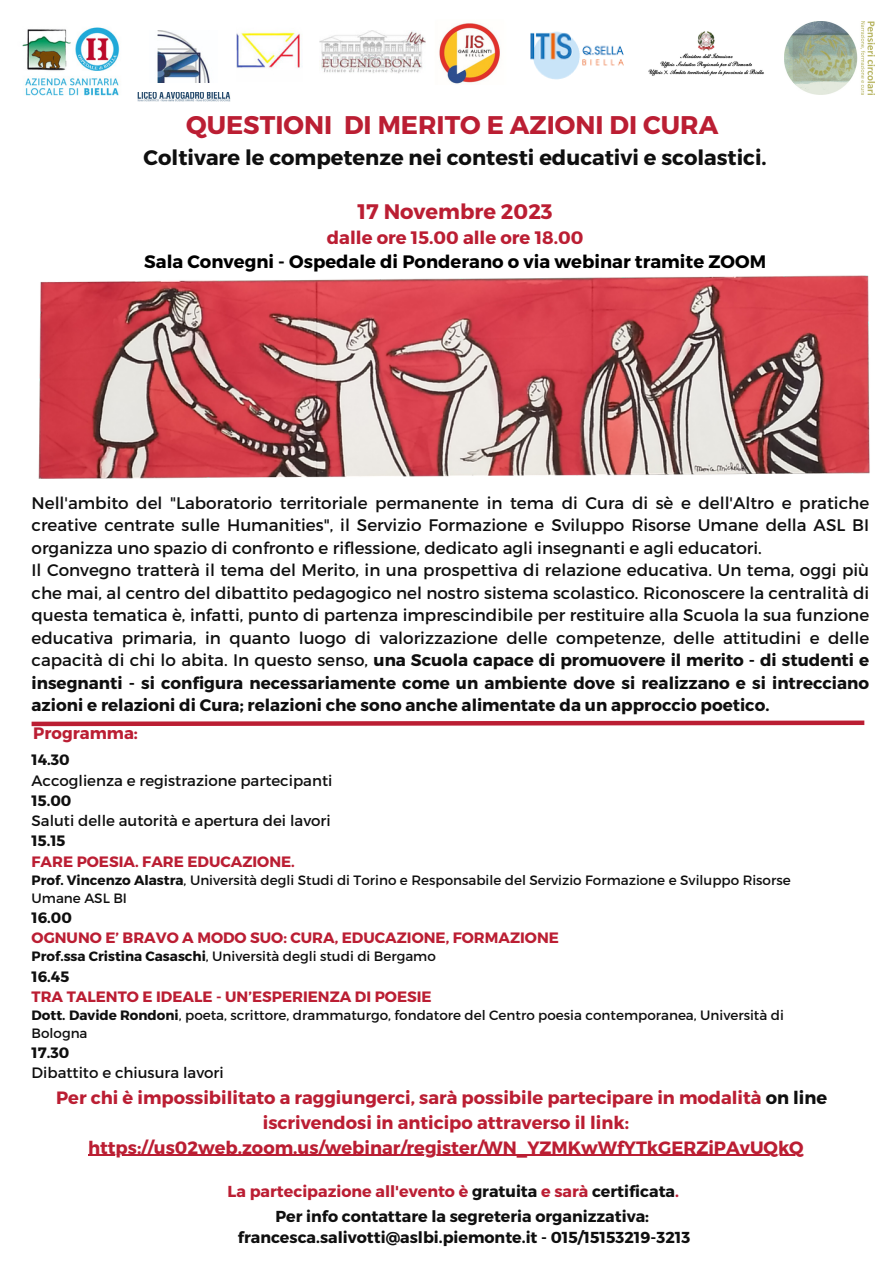
<style>
.page{position:relative;width:894px;height:1264px;background:#fff}
.page>*{position:absolute;margin:0;border:0;box-sizing:border-box;transform-origin:0 0}
.t1{font:700 25.5px "Montserrat";color:#bb1e33}
.t2{font:700 21px "Montserrat";color:#0f0f0f}
.t3{font:700 21px "Montserrat";color:#bb1e33}
.t4{font:700 18px "Montserrat";color:#000}
.t5{font:700 18px "Montserrat";color:#bb1e33}
.t6{font:700 17.85px/24.8px "Montserrat";color:#bb1e33;text-align:center}
.t7{font:16.8px/22.5px "Montserrat";color:#0f0f0f;text-align:justify}
.t8{font:700 16.5px "Montserrat";color:#bb1e33}
.t9{font:700 15.9px "Montserrat";color:#0f0f0f}
.t10{font:700 15.9px "Montserrat";color:#bb1e33}
.t11{font:700 15px "Montserrat";color:#bb1e33}
.t12{font:15px "Montserrat";color:#0f0f0f}
.t13{font:700 15px "Montserrat";color:#0f0f0f}
.t14{font:13.5px/18px "Montserrat";color:#0f0f0f}
.s1{font-weight:700}
.s2{color:#0f0f0f}
</style>
<div class="page">
<img style="left:784px;top:21px;width:90px;height:73px">
<img style="left:22px;top:27px;width:98px;height:69px">
<img style="left:648px;top:31px;width:116px;height:45px">
<img style="left:157px;top:31px;width:53px;height:52px">
<img style="left:237px;top:30px;width:64px;height:38px">
<img style="left:320px;top:31px;width:105px;height:43px">
<img style="left:439px;top:23px;width:61px;height:61px">
<img style="left:530px;top:31px;width:93px;height:49px">
<img style="left:137px;top:92px;width:93px;height:9px">
<img style="left:38px;top:275px;width:832px;height:204px">
<hr style="left:88px;top:1154px;width:715px;height:1px;background:#bb1e33">
<svg style="left:31px;top:720px;width:834px;height:7px"></svg>
<p class="t1" style="left:186px;top:109px;width:533px">QUESTIONI DI MERITO E AZIONI DI CURA</p>
<p class="t2" style="left:144px;top:143px;width:624px">Coltivare le competenze nei contesti educativi e scolastici.</p>
<p class="t3" style="left:357px;top:198px;width:196px">17 Novembre 2023</p>
<p class="t5" style="left:327px;top:225px;width:258px">dalle ore 15.00 alle ore 18.00</p>
<p class="t4" style="left:144px;top:250px;width:623px">Sala Convegni - Ospedale di Ponderano o via webinar tramite ZOOM</p>
<p class="t7" style="left:32px;top:490px;width:838px">Nell'ambito del "Laboratorio territoriale permanente in tema di Cura di sè e dell'Altro e pratiche creative centrate sulle Humanities", il Servizio Formazione e Sviluppo Risorse Umane della ASL BI organizza uno spazio di confronto e riflessione, dedicato agli insegnanti e agli educatori.</p>
<p class="t7" style="left:32px;top:558px;width:838px">Il Convegno tratterà il tema del Merito, in una prospettiva di relazione educativa. Un tema, oggi più che mai, al centro del dibattito pedagogico nel nostro sistema scolastico. Riconoscere la centralità di questa tematica è, infatti, punto di partenza imprescindibile per restituire alla Scuola la sua funzione educativa primaria, in quanto luogo di valorizzazione delle competenze, delle attitudini e delle capacità di chi lo abita. In questo senso, <span class="s1">una Scuola capace di promuovere il merito - di studenti e insegnanti - si configura necessariamente come un ambiente dove si realizzano e si intrecciano azioni e relazioni di Cura; relazioni che sono anche alimentate da un approccio poetico.</span></p>
<p class="t8" style="left:33px;top:722px;width:106px">Programma:</p>
<p class="t13" style="left:32px;top:750px;width:40px">14.30</p>
<p class="t12" style="left:32px;top:770px;width:302px">Accoglienza e registrazione partecipanti</p>
<p class="t13" style="left:32px;top:790px;width:41px">15.00</p>
<p class="t12" style="left:32px;top:811px;width:300px">Saluti delle autorità e apertura dei lavori</p>
<p class="t13" style="left:32px;top:831px;width:35px">15.15</p>
<p class="t11" style="left:32px;top:851px;width:265px">FARE POESIA. FARE EDUCAZIONE.</p>
<p class="t14" style="left:32px;top:870px;width:760px"><span class="s1">Prof. Vincenzo Alastra</span>, Università degli Studi di Torino e Responsabile del Servizio Formazione e Sviluppo Risorse<br>Umane ASL BI</p>
<p class="t13" style="left:32px;top:907px;width:42px">16.00</p>
<p class="t11" style="left:32px;top:928px;width:528px">OGNUNO E’ BRAVO A MODO SUO: CURA, EDUCAZIONE, FORMAZIONE</p>
<p class="t14" style="left:32px;top:946px;width:405px"><span class="s1">Prof.ssa Cristina Casaschi</span>, Università degli studi di Bergamo</p>
<p class="t13" style="left:32px;top:966px;width:39px">16.45</p>
<p class="t11" style="left:32px;top:986px;width:401px">TRA TALENTO E IDEALE - UN’ESPERIENZA DI POESIE</p>
<p class="t14" style="left:32px;top:1005px;width:753px"><span class="s1">Dott. Davide Rondoni</span>, poeta, scrittore, drammaturgo, fondatore del Centro poesia contemporanea, Università di<br>Bologna</p>
<p class="t13" style="left:32px;top:1043px;width:39px">17.30</p>
<p class="t12" style="left:32px;top:1063px;width:194px">Dibattito e chiusura lavori</p>
<p class="t6" style="left:56px;top:1084px;width:772px">Per chi è impossibilitato a raggiungerci, sarà possibile partecipare in modalità <span class="s2">on line </span>iscrivendosi in anticipo attraverso il link:</p>
<p class="t6" style="left:88px;top:1134px;width:717px">https://us02web.zoom.us/webinar/register/WN_YZMKwWfYTkGERZiPAvUQkQ</p>
<p class="t10" style="left:227px;top:1180px;width:452px">La partecipazione all'evento è <span class="s2">gratuita</span> e sarà <span class="s2">certificata</span>.</p>
<p class="t9" style="left:275px;top:1205px;width:375px">Per info contattare la segreteria organizzativa:</p>
<p class="t9" style="left:238px;top:1227px;width:453px">francesca.salivotti@aslbi.piemonte.it - 015/15153219-3213</p>
</div>
